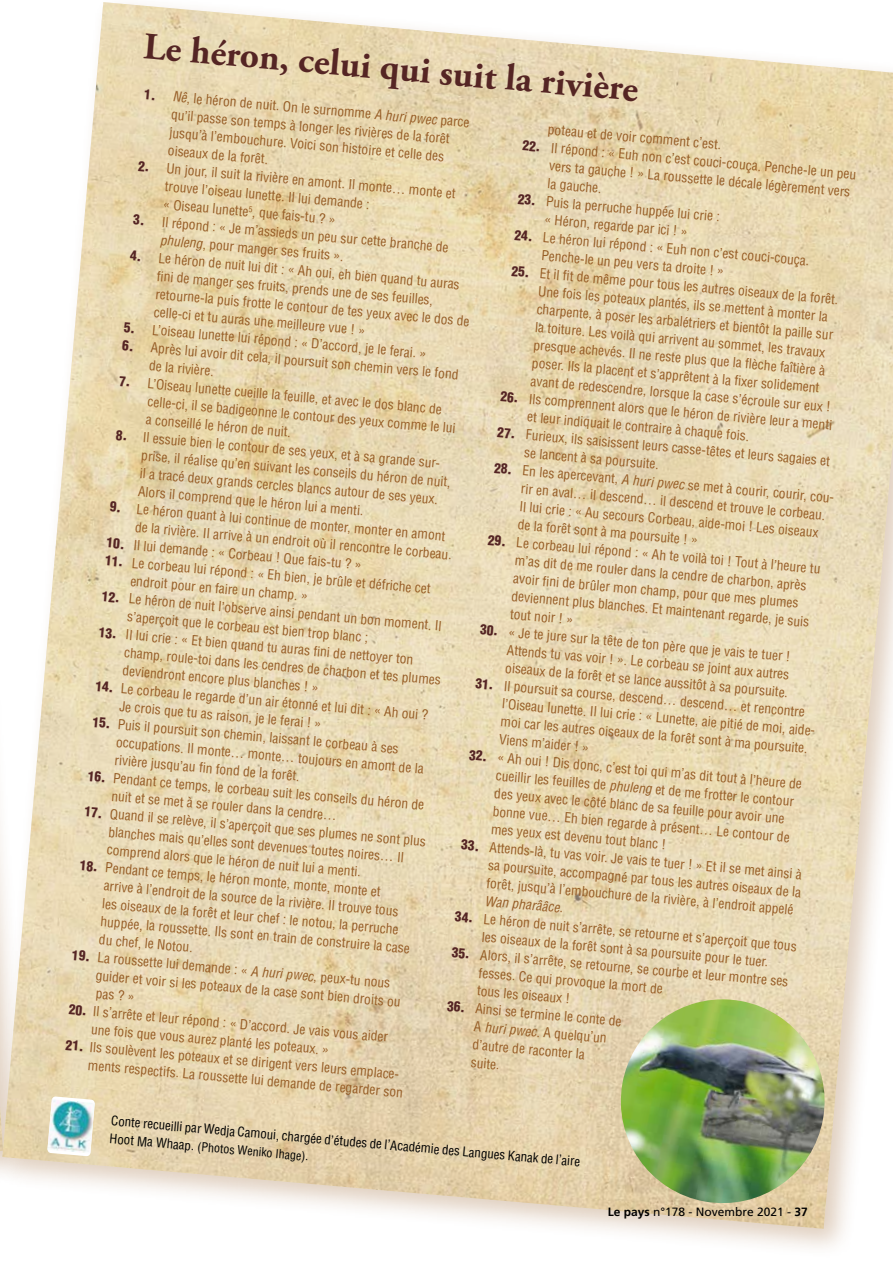
<style>
.page{position:relative;width:893px;height:1263px;background:#fff}
.page>*{position:absolute;margin:0;border:0;box-sizing:border-box;transform-origin:0 0}
.t1{font:700 37.5px "Adobe Garamond Pro";color:#552524}
.t2{font:condensed 13.5px/18px "Helvetica";color:#965c25}
.t3{font:condensed 12.9px "Helvetica";color:#000}
.t4{font:condensed 12px "Helvetica";color:#000}
.t5{font:12px "Frutiger";color:#000}
.s1{font-weight:900;color:#552524}
.s2{font-style:italic}
.s3{font-size:12.9px}
.s4{font-weight:700}
</style>
<div class="page">
<div style="left:0;top:0;width:893px;height:1259px;background:#965c25;opacity:.3"></div>
<img style="left:2px;top:2px;width:891px;height:1227px">
<svg style="left:47px;top:1096px;width:48px;height:60px"></svg>
<img style="left:47px;top:1099px;width:48px;height:54px">
<img style="left:613px;top:999px;width:220px;height:212px">
<h1 class="t1" style="left:146px;top:24px;width:498px;rotate:5deg">Le héron, celui qui suit la rivière</h1>
<p class="t2" style="left:174px;top:87px;width:299px;text-indent:-28px;rotate:5deg"><span class="s1">1.</span> <span class="s2">Nê</span>, le héron de nuit. On le surnomme <span class="s2">A huri pwec</span> parce qu’il passe son temps à longer les rivières de la forêt jusqu’à l’embouchure. Voici son histoire et celle des oiseaux de la forêt.</p>
<p class="t2" style="left:167px;top:159px;width:292px;text-indent:-28px;rotate:5deg"><span class="s1">2.</span> Un jour, il suit la rivière en amont. Il monte… monte et trouve l’oiseau lunette. Il lui demande :<br>« Oiseau lunette<sup>5</sup>, que fais-tu ? »</p>
<p class="t2" style="left:549px;top:120px;width:175px;rotate:5deg">poteau et de voir comment c’est.</p>
<p class="t2" style="left:552px;top:138px;width:308px;text-indent:-28px;rotate:5deg"><span class="s1">22.</span> Il répond : « Euh non c’est couci-couça. Penche-le un peu vers ta gauche ! » La roussette le décale légèrement vers la gauche.</p>
<p class="t2" style="left:519px;top:190px;width:204px;text-align:center;rotate:5deg"><span class="s1">23.</span> Puis la perruche huppée lui crie : « Héron, regarde par ici ! »</p>
<p class="t2" style="left:163px;top:213px;width:289px;text-indent:-29px;rotate:5deg"><span class="s1">3.</span> Il répond : « Je m’assieds un peu sur cette branche de <span class="s2">phuleng</span>, pour manger ses fruits ».</p>
<p class="t2" style="left:544px;top:228px;width:269px;text-indent:-28px;rotate:5deg"><span class="s1">24.</span> Le héron lui répond : « Euh non c’est couci-couça.<br>Penche-le un peu vers ta droite ! »</p>
<p class="t2" style="left:159px;top:249px;width:317px;text-indent:-28px;rotate:5deg"><span class="s1">4.</span> Le héron de nuit lui dit : « Ah oui, eh bien quand tu auras<br>fi ni de manger ses fruits, prends une de ses feuilles, retourne-la puis frotte le contour de tes yeux avec le dos de celle-ci et tu auras une meilleure vue ! »</p>
<p class="t2" style="left:541px;top:264px;width:303px;text-indent:-28px;rotate:5deg"><span class="s1">25.</span> Et il fi t de même pour tous les autres oiseaux de la forêt.<br>Une fois les poteaux plantés, ils se mettent à monter la charpente, à poser les arbalétriers et bientôt la paille sur la toiture. Les voilà qui arrivent au sommet, les travaux presque achevés. Il ne reste plus que la fl èche faîtière à poser. Ils la placent et s’apprêtent à la fi xer solidement avant de redescendre, lorsque la case s’écroule sur eux !</p>
<p class="t2" style="left:125px;top:318px;width:305px;rotate:5deg"><span class="s1">5.</span> L’oiseau lunette lui répond : « D’accord, je le ferai. »</p>
<p class="t2" style="left:152px;top:338px;width:310px;text-indent:-28px;rotate:5deg"><span class="s1">6.</span> Après lui avoir dit cela, il poursuit son chemin vers le fond de la rivière.</p>
<p class="t2" style="left:150px;top:374px;width:311px;text-indent:-30px;rotate:5deg"><span class="s1">7.</span> L’Oiseau lunette cueille la feuille, et avec le dos blanc de celle-ci, il se badigeonne le contour des yeux comme le lui a conseillé le héron de nuit.</p>
<p class="t2" style="left:530px;top:389px;width:306px;text-indent:-28px;rotate:5deg"><span class="s1">26.</span> Ils comprennent alors que le héron de rivière leur a menti et leur indiquait le contraire à chaque fois.</p>
<p class="t2" style="left:527px;top:425px;width:307px;text-indent:-28px;rotate:5deg"><span class="s1">27.</span> Furieux, ils saisissent leurs casse-têtes et leurs sagaies et se lancent à sa poursuite.</p>
<p class="t2" style="left:144px;top:428px;width:312px;text-indent:-27px;rotate:5deg"><span class="s1">8.</span> Il essuie bien le contour de ses yeux, et à sa grande sur&shy;prise, il réalise qu’en suivant les conseils du héron de nuit, il a tracé deux grands cercles blancs autour de ses yeux.<br>Alors il comprend que le héron lui a menti.</p>
<p class="t2" style="left:523px;top:461px;width:316px;text-indent:-29px;rotate:5deg"><span class="s1">28.</span> En les apercevant, <span class="s2">A huri pwec</span> se met à courir, courir, cou&shy;rir en aval… il descend… il descend et trouve le corbeau.<br>Il lui crie : « Au secours Corbeau, aide-moi ! Les oiseaux de la forêt sont à ma poursuite ! »</p>
<p class="t2" style="left:137px;top:500px;width:319px;text-indent:-27px;rotate:5deg"><span class="s1">9.</span> Le héron quant à lui continue de monter, monter en amont de la rivière. Il arrive à un endroit où il rencontre le corbeau.</p>
<p class="t2" style="left:517px;top:533px;width:307px;text-indent:-28px;rotate:5deg"><span class="s1">29.</span> Le corbeau lui répond : « Ah te voilà toi ! Tout à l’heure tu m’as dit de me rouler dans la cendre de charbon, après avoir fi ni de brûler mon champ, pour que mes plumes deviennent plus blanches. Et maintenant regarde, je suis tout noir ! »</p>
<p class="t2" style="left:509px;top:623px;width:285px;text-align:justify;text-indent:-28px;rotate:5deg"><span class="s1">30.</span> « Je te jure sur la tête de ton père que je vais te tuer !<br>Attends tu vas voir ! ». Le corbeau se joint aux autres oiseaux de la forêt et se lance aussitôt à sa poursuite.</p>
<p class="t2" style="left:107px;top:533px;width:258px;rotate:5deg"><span class="s1">10.</span> Il lui demande : « Corbeau ! Que fais-tu ? »</p>
<p class="t2" style="left:133px;top:553px;width:301px;text-indent:-27px;rotate:5deg"><span class="s1">11.</span> Le corbeau lui répond : « Eh bien, je brûle et défriche cet endroit pour en faire un champ. »</p>
<p class="t2" style="left:130px;top:589px;width:316px;text-indent:-27px;rotate:5deg"><span class="s1">12.</span> Le héron de nuit l’observe ainsi pendant un bon moment. Il s’aperçoit que le corbeau est bien trop blanc ;</p>
<p class="t2" style="left:127px;top:625px;width:319px;text-indent:-27px;rotate:5deg"><span class="s1">13.</span> Il lui crie : « Et bien quand tu auras fi ni de nettoyer ton champ, roule-toi dans les cendres de charbon et tes plumes deviendront encore plus blanches ! »</p>
<p class="t2" style="left:505px;top:676px;width:318px;text-indent:-28px;rotate:5deg"><span class="s1">31.</span> Il poursuit sa course, descend… descend… et rencontre l’Oiseau lunette. Il lui crie : « Lunette, aie pitié de moi, aide&shy;moi car les autres oiseaux de la forêt sont à ma poursuite.<br>Viens m’aider ! »</p>
<p class="t2" style="left:498px;top:748px;width:307px;text-indent:-28px;rotate:5deg"><span class="s1">32.</span> « Ah oui ! Dis donc, c’est toi qui m’as dit tout à l’heure de cueillir les feuilles de <span class="s2">phuleng</span> et de me frotter le contour des yeux avec le côté blanc de sa feuille pour avoir une bonne vue… Eh bien regarde à présent… Le contour de mes yeux est devenu tout blanc !</p>
<p class="t2" style="left:122px;top:679px;width:310px;text-indent:-26px;rotate:5deg"><span class="s1">14.</span> Le corbeau le regarde d’un air étonné et lui dit : « Ah oui ?<br>Je crois que tu as raison, je le ferai ! »</p>
<p class="t2" style="left:119px;top:715px;width:310px;text-indent:-26px;rotate:5deg"><span class="s1">15.</span> Puis il poursuit son chemin, laissant le corbeau à ses occupations. Il monte… monte… toujours en amont de la rivière jusqu’au fi n fond de la forêt.</p>
<p class="t2" style="left:114px;top:769px;width:314px;text-indent:-26px;rotate:5deg"><span class="s1">16.</span> Pendant ce temps, le corbeau suit les conseils du héron de nuit et se met à se rouler dans la cendre…</p>
<p class="t2" style="left:111px;top:804px;width:319px;text-indent:-26px;rotate:5deg"><span class="s1">17.</span> Quand il se relève, il s’aperçoit que ses plumes ne sont plus blanches mais qu’elles sont devenues toutes noires… Il comprend alors que le héron de nuit lui a menti.</p>
<p class="t2" style="left:490px;top:838px;width:316px;text-indent:-28px;rotate:5deg"><span class="s1">33.</span> Attends-là, tu vas voir. Je vais te tuer ! » Et il se met ainsi à sa poursuite, accompagné par tous les autres oiseaux de la forêt, jusqu’à l’embouchure de la rivière, à l’endroit appelé <span class="s2">Wan pharââce</span>.</p>
<p class="t2" style="left:106px;top:858px;width:312px;text-indent:-26px;rotate:5deg"><span class="s1">18.</span> Pendant ce temps, le héron monte, monte, monte et<br>arrive à l’endroit de la source de la rivière. Il trouve tous les oiseaux de la forêt et leur chef : le notou, la perruche huppée, la roussette. Ils sont en train de construire la case du chef, le Notou.</p>
<p class="t2" style="left:98px;top:948px;width:307px;text-indent:-25px;rotate:5deg"><span class="s1">19.</span> La roussette lui demande : « <span class="s2">A huri pwec</span>, peux-tu nous guider et voir si les poteaux de la case sont bien droits ou pas ? »</p>
<p class="t2" style="left:94px;top:1002px;width:298px;text-indent:-24px;rotate:5deg"><span class="s1">20.</span> Il s’arrête et leur répond : « D’accord. Je vais vous aider une fois que vous aurez planté les poteaux. »</p>
<p class="t2" style="left:456px;top:907px;width:344px;text-align:center;rotate:5deg"><span class="s1">34.</span> Le héron de nuit s’arrête, se retourne et s’aperçoit que tous les oiseaux de la forêt sont à sa poursuite pour le tuer.</p>
<p class="t2" style="left:481px;top:945px;width:311px;text-indent:-28px;rotate:5deg"><span class="s1">35.</span> Alors, il s’arrête, se retourne, se courbe et leur montre ses fesses. Ce qui provoque la mort de<br>tous les oiseaux !</p>
<p class="t2" style="left:476px;top:999px;width:148px;text-indent:-28px;rotate:5deg"><span class="s1">36.</span> Ainsi se termine le conte de<br>A <span class="s2">huri pwec</span>. A quelqu’un d’autre de raconter la<br>suite.</p>
<p class="t2" style="left:67px;top:1036px;width:341px;text-align:right;rotate:5deg"><span class="s1">21.</span> Ils soulèvent les poteaux et se dirigent vers leurs emplace&shy;ments respectifs. La roussette lui demande de regarder son</p>
<p class="t3" style="left:112px;top:1112px;width:472px;rotate:5deg">Conte recueilli par Wedja Camoui, chargée d’études de l’Académie des Langues Kanak de l’aire</p>
<p class="t4" style="left:110px;top:1131px;width:201px;rotate:5deg"><span class="s3">Hoot Ma Whaap.</span> (Photos Weniko Ihage).</p>
<p class="t5" style="left:608px;top:1204px;width:202px"><span class="s4">Le pays</span> n°178 - Novembre 2021 - <span class="s4">37</span></p>
</div>
